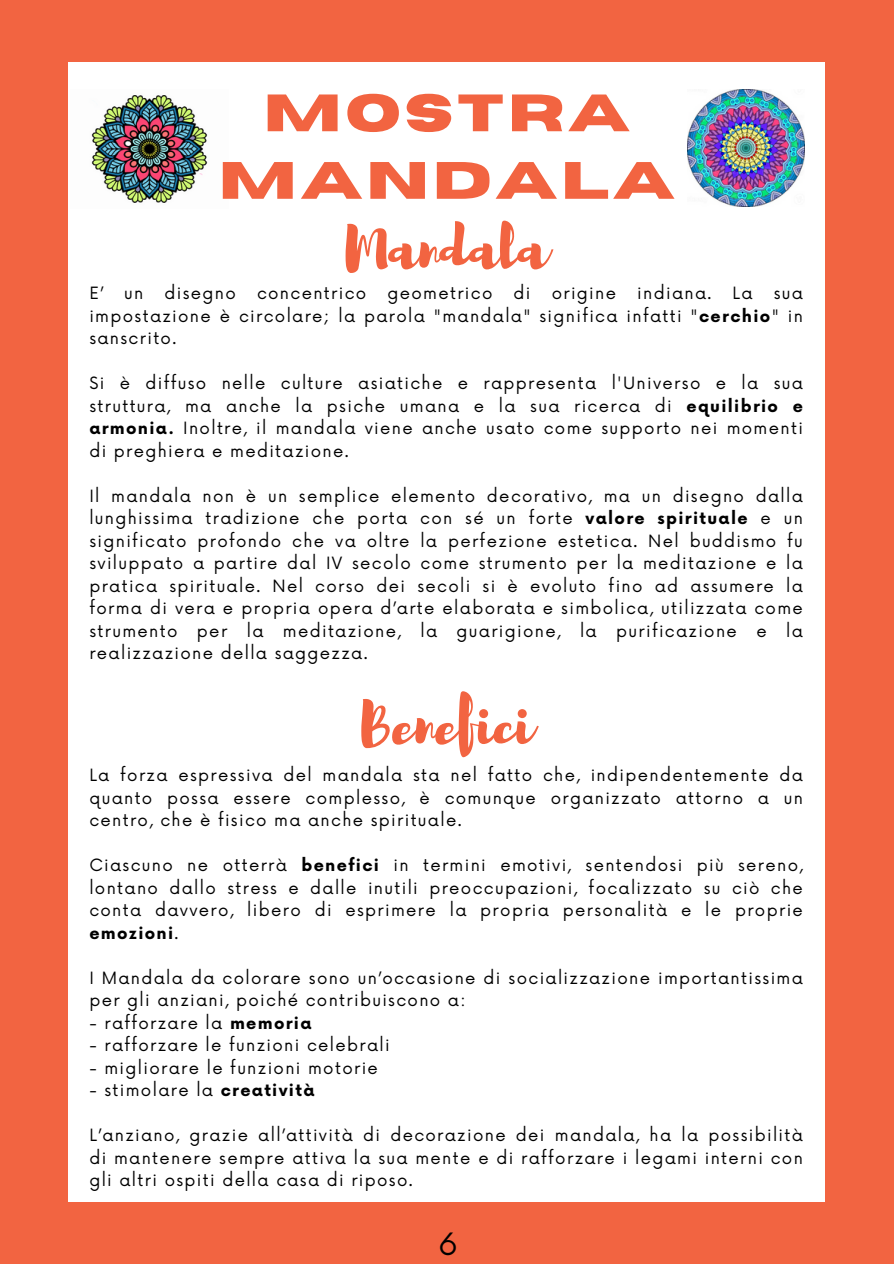
<style>
.page{position:relative;width:894px;height:1264px;background:#fff}
.page>*{position:absolute;margin:0;border:0;box-sizing:border-box;transform-origin:0 0}
.t1{font:60px "Brusher";color:#f26441}
.t2{font:700 52.5px/67.5px "Horizon";letter-spacing:.07em;color:#f26441;text-align:center}
.t3{font:30px "Now";color:#000}
.t4{font:16.5px/22.5px "Now";letter-spacing:.08em;color:#000;text-align:justify}
.s1{font-weight:700}
</style>
<div class="page">
<div style="left:0;top:0;width:893px;height:1263px;background:#f26441"></div>
<div style="left:69px;top:62px;width:755px;height:1139px;background:#fff"></div>
<img style="left:687px;top:89px;width:117px;height:117px">
<img style="left:91px;top:95px;width:117px;height:108px">
<h2 class="t2" style="left:219px;top:81px;width:457px">MOSTRA<br>MANDALA</h2>
<h1 class="t1" style="left:345px;top:209px;width:205px">Mandala</h1>
<p class="t4" style="left:89px;top:283px;width:15px">E’</p>
<p class="t4" style="left:124px;top:283px;width:21px">un</p>
<p class="t4" style="left:164px;top:283px;width:73px">disegno</p>
<p class="t4" style="left:257px;top:283px;width:111px">concentrico</p>
<p class="t4" style="left:387px;top:283px;width:106px">geometrico</p>
<p class="t4" style="left:513px;top:283px;width:18px">di</p>
<p class="t4" style="left:551px;top:283px;width:66px">origine</p>
<p class="t4" style="left:637px;top:283px;width:76px">indiana.</p>
<p class="t4" style="left:732px;top:283px;width:22px">La</p>
<p class="t4" style="left:89px;top:283px;width:714px;text-indent:684px">sua impostazione è circolare; la parola "mandala" significa infatti "<span class="s1">cerchio</span>" in sanscrito.</p>
<p class="t4" style="left:89px;top:373px;width:714px">Si è diffuso nelle culture asiatiche e rappresenta l'Universo e la sua struttura, ma anche la psiche umana e la sua ricerca di <span class="s1">equilibrio e armonia.</span> Inoltre, il mandala viene anche usato come supporto nei momenti di preghiera e meditazione.</p>
<p class="t4" style="left:89px;top:485px;width:714px">Il mandala non è un semplice elemento decorativo, ma un disegno dalla lunghissima tradizione che porta con sé un forte <span class="s1">valore spirituale</span> e un significato profondo che va oltre la perfezione estetica. Nel buddismo fu sviluppato a partire dal IV secolo come strumento per la meditazione e la pratica spirituale. Nel corso dei secoli si è evoluto fino ad assumere la forma di vera e propria opera d’arte elaborata e simbolica, utilizzata come strumento per la meditazione, la guarigione, la purificazione e la realizzazione della saggezza.</p>
<h1 class="t1" style="left:361px;top:684px;width:172px">Benefici</h1>
<p class="t4" style="left:89px;top:764px;width:714px">La forza espressiva del mandala sta nel fatto che, indipendentemente da quanto possa essere complesso, è comunque organizzato attorno a un centro, che è fisico ma anche spirituale.</p>
<p class="t4" style="left:89px;top:854px;width:715px">Ciascuno ne otterrà <span class="s1">benefici</span> in termini emotivi, sentendosi più sereno, lontano dallo stress e dalle inutili preoccupazioni, focalizzato su ciò che conta davvero, libero di esprimere la propria personalità e le proprie <span class="s1">emozioni</span>.</p>
<p class="t4" style="left:89px;top:967px;width:714px">I Mandala da colorare sono un’occasione di socializzazione importantissima per gli anziani, poiché contribuiscono a:</p>
<p class="t4" style="left:89px;top:1012px;width:224px">- rafforzare la <span class="s1">memoria</span></p>
<p class="t4" style="left:89px;top:1034px;width:302px">- rafforzare le funzioni celebrali</p>
<p class="t4" style="left:89px;top:1057px;width:290px">- migliorare le funzioni motorie</p>
<p class="t4" style="left:89px;top:1079px;width:226px">- stimolare la <span class="s1">creatività</span></p>
<p class="t4" style="left:89px;top:1124px;width:715px">L’anziano, grazie all’attività di decorazione dei mandala, ha la possibilità di mantenere sempre attiva la sua mente e di rafforzare i legami interni con gli altri ospiti della casa di riposo.</p>
<h3 class="t3" style="left:438px;top:1227px;width:21px">6</h3>
</div>
